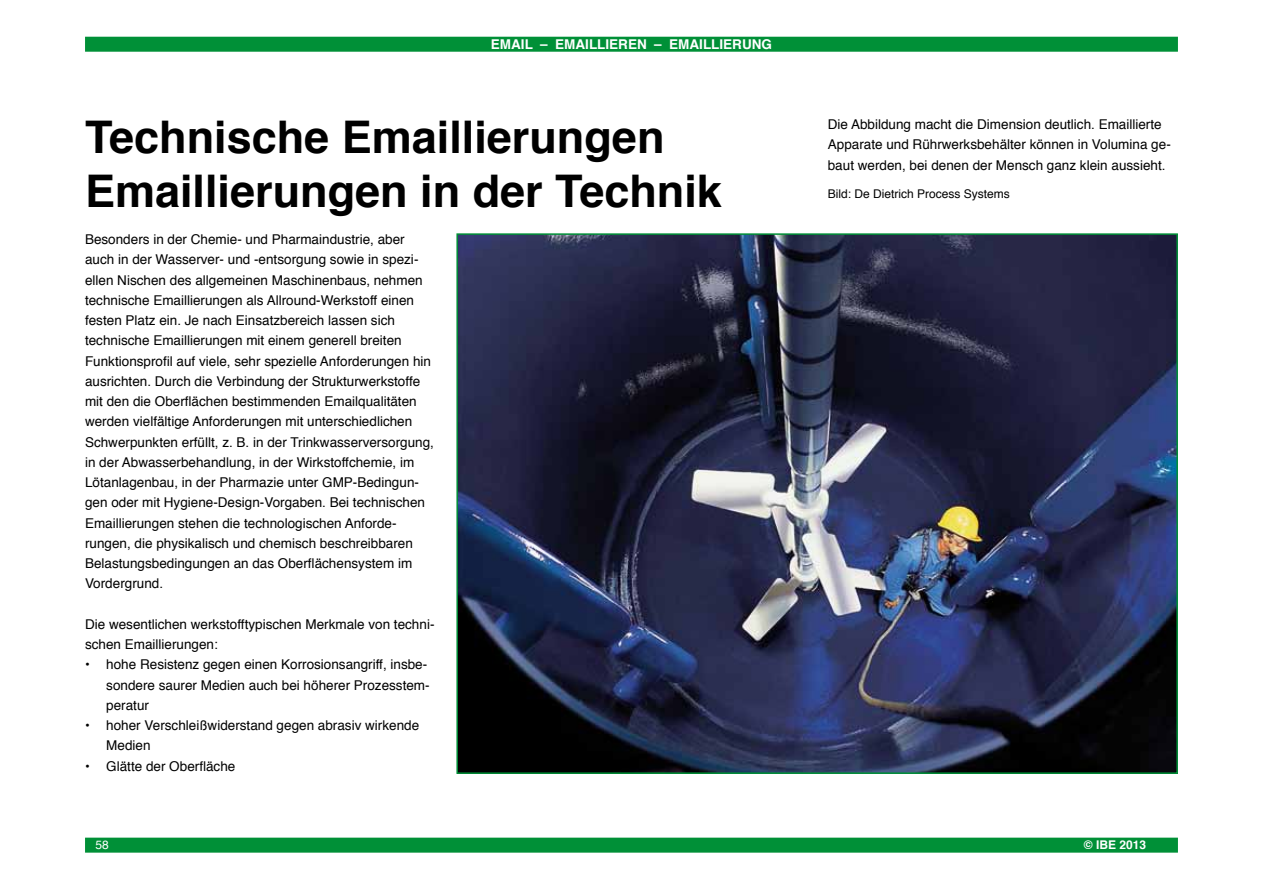
<style>
.page{position:relative;width:1263px;height:893px;background:#fff}
.page>*{position:absolute;margin:0;border:0;box-sizing:border-box;transform-origin:0 0}
.t1{font:700 45px/54px "Helvetica";color:#000}
.t2{font:13.5px/20.2px "Helvetica";color:#000}
.t3{font:700 13.5px "Helvetica";color:#fff}
.t4{font:12px "Helvetica";color:#000}
.t5{font:700 12px "Helvetica";color:#fff}
.t6{font:12px "Helvetica";color:#fff}
</style>
<div class="page">
<div style="left:85px;top:37px;width:1093px;height:15px;background:#009037"></div>
<div style="left:85px;top:838px;width:1093px;height:15px;background:#009037"></div>
<img style="left:459px;top:236px;width:716px;height:535px">
<p class="t3" style="left:491px;top:34px;width:283px">Email – Emaillieren – Emaillierung</p>
<h1 class="t1" style="left:85px;top:111px;width:638px">Technische Emaillierungen<br>Emaillierungen in der Technik</h1>
<p class="t2" style="left:828px;top:115px;width:344px">Die Abbildung macht die Dimension deutlich. Emaillierte<br>Apparate und Rührwerksbehälter können in Volumina ge&shy;baut werden, bei denen der Mensch ganz klein aussieht.</p>
<p class="t4" style="left:828px;top:185px;width:184px">Bild: De Dietrich Process Systems</p>
<p class="t2" style="left:85px;top:230px;width:350px">Besonders in der Chemie- und Pharmaindustrie, aber auch in der Wasserver- und -entsorgung sowie in spezi&shy;ellen Nischen des allgemeinen Maschinenbaus, nehmen technische Emaillierungen als Allround-Werkstoff einen festen Platz ein. Je nach Einsatzbereich lassen sich technische Emaillierungen mit einem generell breiten Funktionsprofil auf viele, sehr spezielle Anforderungen hin ausrichten. Durch die Verbindung der Strukturwerkstoffe mit den die Oberflächen bestimmenden Emailqualitäten werden vielfältige Anforderungen mit unterschiedlichen Schwerpunkten erfüllt, z. B. in der Trinkwasserversorgung, in der Abwasserbehandlung, in der Wirkstoffchemie, im Lötanlagenbau, in der Pharmazie unter GMP-Bedingun&shy;gen oder mit Hygiene-Design-Vorgaben. Bei technischen Emaillierungen stehen die technologischen Anforde&shy;rungen, die physikalisch und chemisch beschreibbaren Belastungsbedingungen an das Oberflächensystem im Vordergrund.</p>
<p class="t2" style="left:85px;top:614px;width:351px">Die wesentlichen werkstofftypischen Merkmale von techni&shy;schen Emaillierungen:</p>
<p class="t2" style="left:106px;top:655px;width:325px;text-indent:-21px">• hohe Resistenz gegen einen Korrosionsangriff, insbe&shy;sondere saurer Medien auch bei höherer Prozesstem&shy;peratur</p>
<p class="t2" style="left:106px;top:716px;width:314px;text-indent:-21px">• hoher Verschleißwiderstand gegen abrasiv wirkende<br>Medien</p>
<p class="t2" style="left:85px;top:756px;width:152px">• Glätte der Oberfläche</p>
<p class="t6" style="left:96px;top:836px;width:15px">58</p>
<p class="t5" style="left:1084px;top:835px;width:64px">© IBE 2013</p>
</div>
